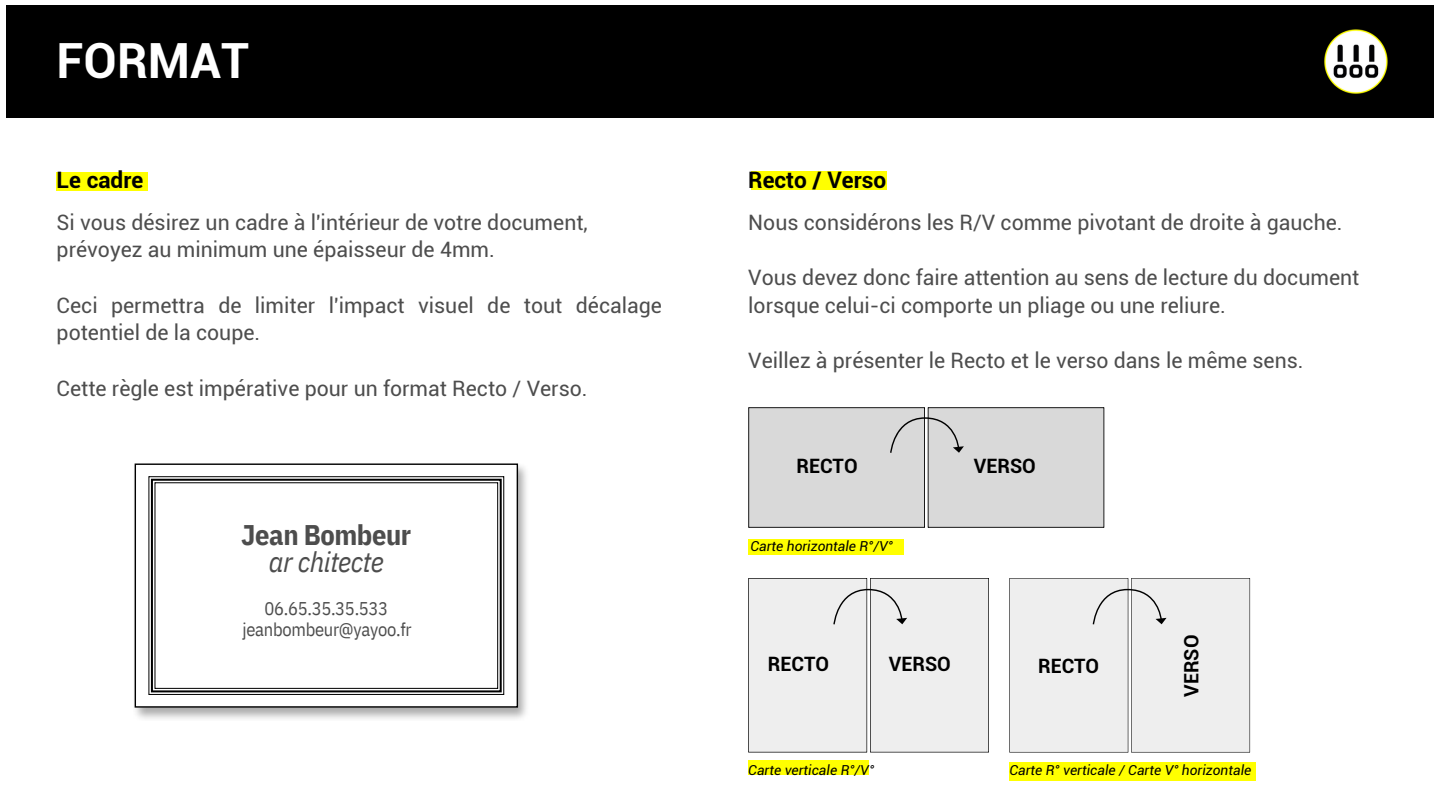
<style>
.page{position:relative;width:1440px;height:810px;background:#fff}
.page>*{position:absolute;margin:0;border:0;box-sizing:border-box;transform-origin:0 0}
.t1{font:700 48.5px "Roboto";color:#fff}
.t2{font:700 28.3px "IBM Plex Sans Cond";letter-spacing:-.015em;color:#4d4d4d}
.t3{font:italic 28.3px "IBM Plex Sans Cond";letter-spacing:-.015em;color:#4d4d4d}
.t4{font:700 22.7px "Roboto";color:#000}
.t5{font:21.3px/27.6px "Roboto";color:#4d4d4d}
.t6{font:700 19.8px "Roboto";color:#000}
.t7{font:18.4px/21.3px "IBM Plex Sans Cond";letter-spacing:-.015em;color:#4d4d4d;text-align:center}
.t8{font:italic 13.8px "Roboto";color:#000}
</style>
<div class="page">
<div style="left:6px;top:5px;width:1428px;height:113px;background:#000"></div>
<img style="left:1324px;top:29px;width:64px;height:65px">
<img style="left:134px;top:463px;width:393px;height:256px">
<svg style="left:135px;top:464px;width:383px;height:244px"></svg>
<svg style="left:148px;top:476px;width:356px;height:219px"></svg>
<svg style="left:151px;top:479px;width:351px;height:213px"></svg>
<svg style="left:154px;top:482px;width:344px;height:207px"></svg>
<div style="left:748px;top:578px;width:241px;height:174px;background:#eee"></div>
<div style="left:748px;top:407px;width:356px;height:121px;background:#d9d9d9"></div>
<div style="left:1009px;top:578px;width:241px;height:174px;background:#eee"></div>
<div style="left:57px;top:172px;width:90px;height:19px;background:#ff0"></div>
<div style="left:751px;top:171px;width:136px;height:19px;background:#ff0"></div>
<div style="left:748px;top:760px;width:121px;height:15px;background:#ff0"></div>
<div style="left:748px;top:539px;width:156px;height:15px;background:#ff0"></div>
<div style="left:1009px;top:762px;width:246px;height:18px;background:#ff0"></div>
<h1 class="t1" style="left:57px;top:33px;width:194px">FORMAT</h1>
<p class="t4" style="left:57px;top:167px;width:88px">Le cadre</p>
<p class="t4" style="left:748px;top:167px;width:139px">Recto / Verso</p>
<p class="t5" style="left:57px;top:209px;width:533px">Si vous désirez un cadre à l'intérieur de votre document, prévoyez au minimum une épaisseur de 4mm.</p>
<p class="t5" style="left:57px;top:292px;width:607px">Ceci permettra de limiter l'impact visuel de tout décalage potentiel de la coupe.</p>
<p class="t5" style="left:57px;top:375px;width:532px">Cette règle est impérative pour un format Recto / Verso.</p>
<p class="t5" style="left:748px;top:209px;width:596px">Nous considérons les R/V comme pivotant de droite à gauche.</p>
<p class="t5" style="left:748px;top:264px;width:613px">Vous devez donc faire attention au sens de lecture du document lorsque celui-ci comporte un pliage ou une reliure.</p>
<p class="t5" style="left:748px;top:347px;width:557px">Veillez à présenter le Recto et le verso dans le même sens.</p>
<h2 class="t2" style="left:241px;top:516px;width:172px">Jean Bombeur</h2>
<h2 class="t3" style="left:269px;top:543px;width:117px">ar chitecte</h2>
<p class="t7" style="left:243px;top:597px;width:171px">06.65.35.35.533 jeanbombeur@yayoo.fr</p>
<p class="t6" style="left:796px;top:454px;width:63px">RECTO</p>
<p class="t6" style="left:974px;top:454px;width:64px">VERSO</p>
<p class="t8" style="left:751px;top:538px;width:144px">Carte horizontale R°/V°</p>
<p class="t6" style="left:768px;top:652px;width:63px">RECTO</p>
<p class="t6" style="left:889px;top:652px;width:64px">VERSO</p>
<p class="t6" style="left:1038px;top:655px;width:63px">RECTO</p>
<p class="t6" style="left:1180px;top:697px;width:64px;rotate:-90deg">VERSO</p>
<p class="t8" style="left:748px;top:762px;width:127px">Carte verticale R°/V°</p>
<p class="t8" style="left:1009px;top:762px;width:243px">Carte R° verticale / Carte V° horizontale</p>
</div>
